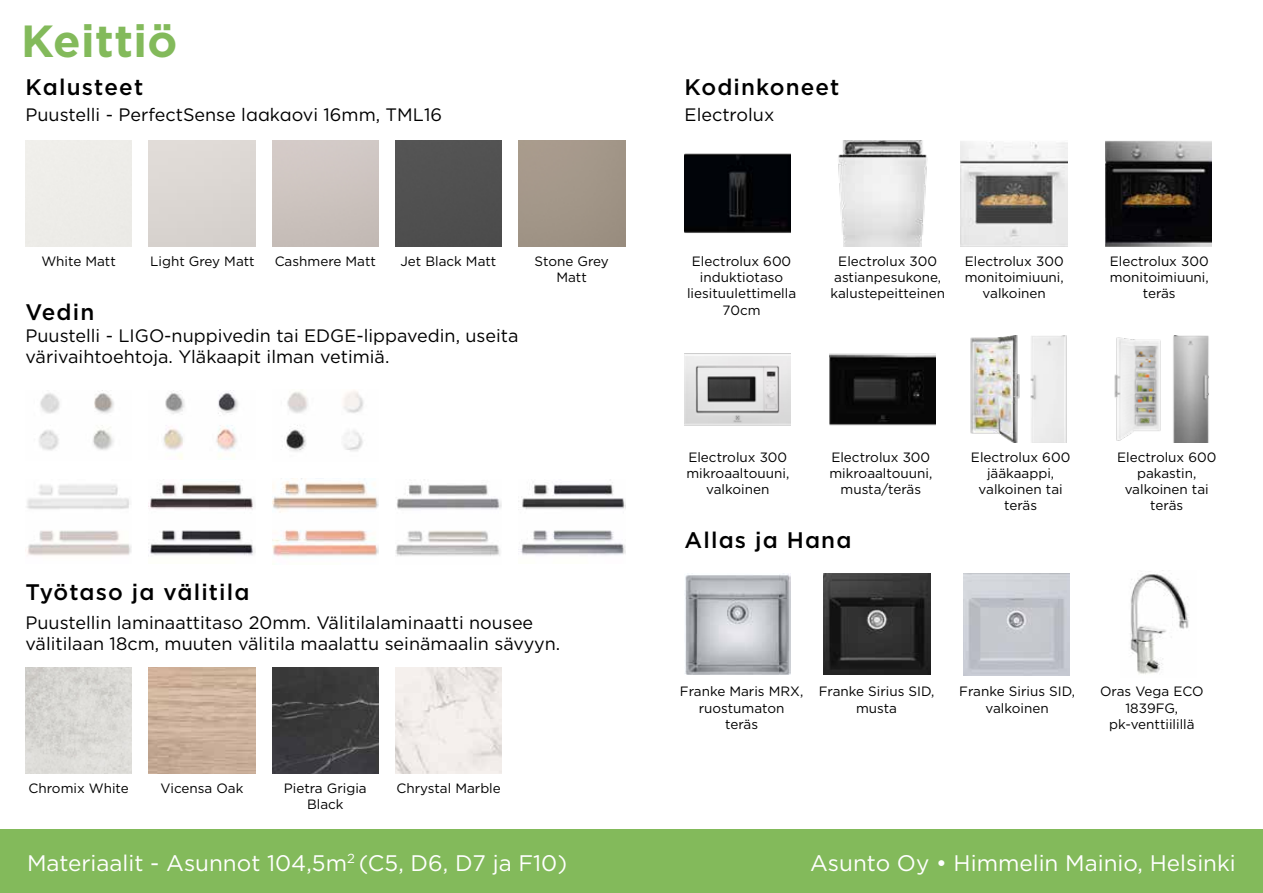
<style>
.page{position:relative;width:1263px;height:893px;background:#fff}
.page>*{position:absolute;margin:0;border:0;box-sizing:border-box;transform-origin:0 0}
.t1{font:700 45px "Gotham";letter-spacing:.01em;color:#83ba5b}
.t2{font:22.5px "Gotham";color:#fff}
.t3{font:500 22.5px "Gotham";letter-spacing:.05em;color:#000}
.t4{font:18px/21.6px "Gotham";color:#000}
.t5{font:13.5px/16.2px "Gotham";color:#000;text-align:center}
</style>
<div class="page">
<div style="left:395px;top:140px;width:107px;height:107px;background:#505050"></div>
<img style="left:26px;top:668px;width:106px;height:106px">
<img style="left:685px;top:153px;width:106px;height:80px">
<img style="left:1106px;top:140px;width:106px;height:107px">
<img style="left:961px;top:141px;width:106px;height:106px">
<img style="left:685px;top:353px;width:106px;height:73px">
<img style="left:829px;top:353px;width:106px;height:73px">
<img style="left:838px;top:140px;width:90px;height:107px">
<img style="left:970px;top:337px;width:25px;height:97px">
<img style="left:1114px;top:337px;width:24px;height:104px">
<img style="left:1130px;top:574px;width:59px;height:101px">
<img style="left:685px;top:573px;width:106px;height:102px">
<img style="left:272px;top:668px;width:106px;height:106px">
<div style="left:0;top:829px;width:1263px;height:64px;background:#83ba5b"></div>
<img style="left:395px;top:668px;width:107px;height:106px">
<img style="left:824px;top:574px;width:106px;height:100px">
<img style="left:963px;top:573px;width:107px;height:102px">
<img style="left:26px;top:484px;width:106px;height:72px">
<img style="left:150px;top:479px;width:105px;height:77px">
<img style="left:272px;top:478px;width:106px;height:79px">
<img style="left:395px;top:479px;width:107px;height:77px">
<img style="left:520px;top:479px;width:105px;height:76px">
<img style="left:39px;top:390px;width:75px;height:61px">
<img style="left:163px;top:392px;width:75px;height:67px">
<img style="left:286px;top:391px;width:78px;height:61px">
<img style="left:1138px;top:336px;width:71px;height:106px">
<img style="left:995px;top:336px;width:72px;height:106px">
<h1 class="t1" style="left:21px;top:11px;width:158px">Keittiö</h1>
<h2 class="t3" style="left:26px;top:72px;width:119px">Kalusteet</h2>
<h3 class="t4" style="left:26px;top:103px;width:418px">Puustelli - PerfectSense laakaovi 16mm, TML16</h3>
<p class="t5" style="left:41px;top:253px;width:76px">White Matt</p>
<p class="t5" style="left:150px;top:253px;width:106px">Light Grey Matt</p>
<h2 class="t3" style="left:26px;top:297px;width:70px">Vedin</h2>
<p class="t5" style="left:275px;top:253px;width:103px">Cashmere Matt</p>
<p class="t5" style="left:400px;top:253px;width:97px">Jet Black Matt</p>
<h3 class="t4" style="left:26px;top:324px;width:495px">Puustelli - LIGO-nuppivedin tai EDGE-lippavedin, useita värivaihtoehtoja. Yläkaapit ilman vetimiä.</h3>
<p class="t5" style="left:534px;top:253px;width:76px">Stone Grey<br>Matt</p>
<h2 class="t3" style="left:26px;top:577px;width:225px">Työtaso ja välitila</h2>
<h3 class="t4" style="left:26px;top:611px;width:536px">Puustellin laminaattitaso 20mm. Välitilalaminaatti nousee välitilaan 18cm, muuten välitila maalattu seinämaalin sävyyn.</h3>
<p class="t5" style="left:29px;top:780px;width:102px">Chromix White</p>
<p class="t5" style="left:161px;top:780px;width:84px">Vicensa Oak</p>
<p class="t5" style="left:284px;top:780px;width:84px">Pietra Grigia<br>Black</p>
<p class="t5" style="left:396px;top:780px;width:106px">Chrystal Marble</p>
<h2 class="t3" style="left:685px;top:72px;width:156px">Kodinkoneet</h2>
<h3 class="t4" style="left:685px;top:103px;width:91px">Electrolux</h3>
<p class="t5" style="left:687px;top:253px;width:111px">Electrolux 600 induktiotaso liesituulettimella<br>70cm</p>
<p class="t5" style="left:1110px;top:253px;width:101px">Electrolux 300 monitoimiuuni, teräs</p>
<p class="t5" style="left:830px;top:253px;width:116px">Electrolux 300 astianpesukone, kalustepeitteinen</p>
<p class="t5" style="left:965px;top:253px;width:101px">Electrolux 300 monitoimiuuni, valkoinen</p>
<p class="t5" style="left:686px;top:448px;width:104px">Electrolux 300 mikroaaltouuni, valkoinen</p>
<p class="t5" style="left:829px;top:448px;width:104px">Electrolux 300 mikroaaltouuni, musta/teräs</p>
<h2 class="t3" style="left:685px;top:526px;width:168px">Allas ja Hana</h2>
<p class="t5" style="left:971px;top:448px;width:101px">Electrolux 600 jääkaappi, valkoinen tai teräs</p>
<p class="t5" style="left:1117px;top:448px;width:101px">Electrolux 600 pakastin, valkoinen tai teräs</p>
<p class="t5" style="left:680px;top:683px;width:125px">Franke Maris MRX, ruostumaton<br>teräs</p>
<p class="t5" style="left:819px;top:683px;width:117px">Franke Sirius SID, musta</p>
<p class="t5" style="left:959px;top:683px;width:117px">Franke Sirius SID, valkoinen</p>
<p class="t5" style="left:1100px;top:683px;width:105px">Oras Vega ECO<br>1839FG, pk-venttiilillä</p>
<h2 class="t2" style="left:27px;top:848px;width:542px">Materiaalit - Asunnot 104,5m<sup>2</sup> (C5, D6, D7 ja F10)</h2>
<h2 class="t2" style="left:810px;top:848px;width:427px">Asunto Oy • Himmelin Mainio, Helsinki</h2>
</div>
